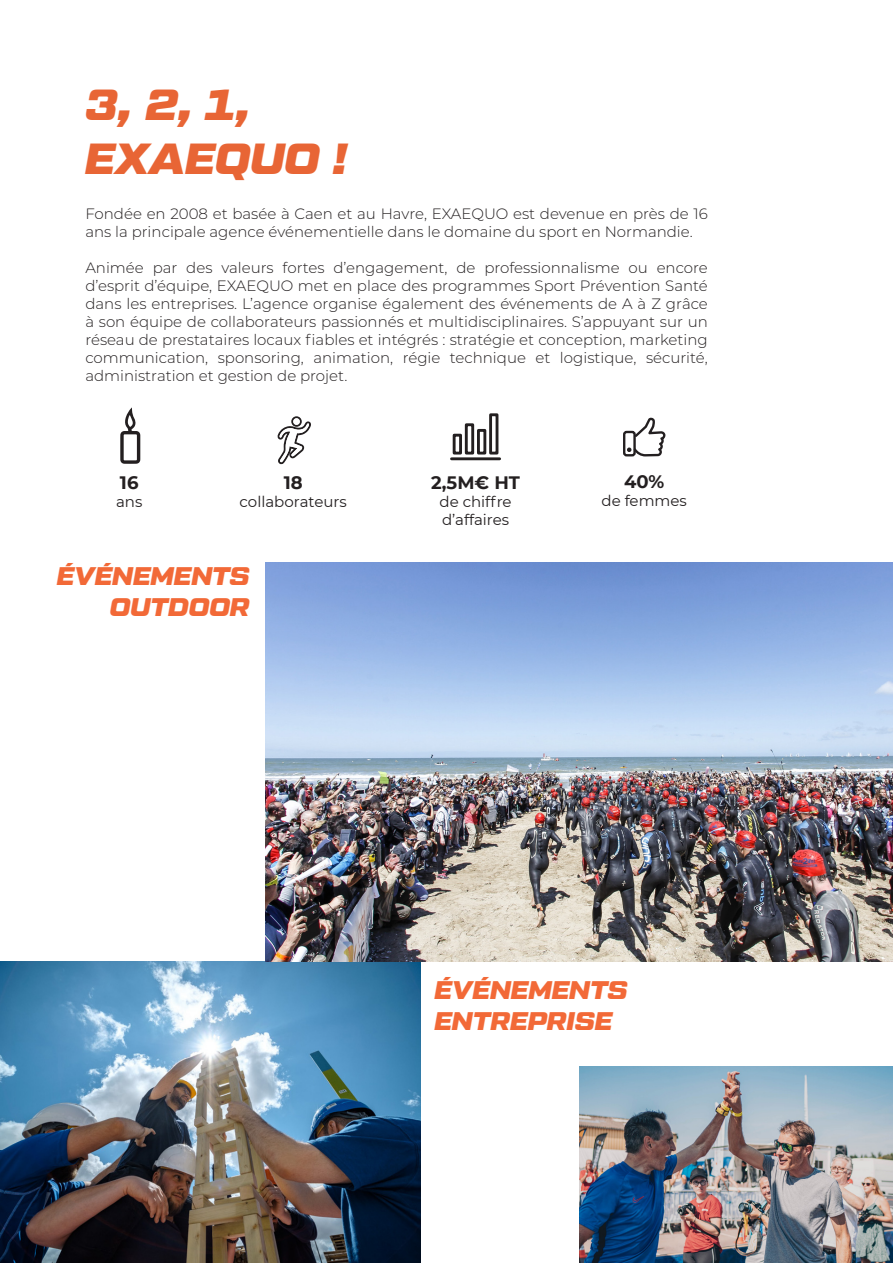
<style>
.page{position:relative;width:893px;height:1263px;background:#fff}
.page>*{position:absolute;margin:0;border:0;box-sizing:border-box;transform-origin:0 0}
.t1{font:italic 900 43.5px "Tactic Sans";color:#e86535}
.t2{font:italic 900 25.5px "Tactic Sans";color:#f26937}
.t3{font:700 18px "Montserrat";color:#231f20}
.t4{font:300 15px/18px "Montserrat";color:#231f20}
.t5{font:15px "Montserrat";color:#231f20}
</style>
<div class="page">
<svg style="left:120px;top:407px;width:20px;height:57px"></svg>
<svg style="left:277px;top:416px;width:34px;height:49px"></svg>
<div style="left:293px;top:418px;width:7px;height:7px;background:#fff;border-radius:50%"></div>
<svg style="left:623px;top:417px;width:43px;height:40px"></svg>
<svg style="left:450px;top:413px;width:51px;height:48px"></svg>
<img style="left:0;top:961px;width:421px;height:302px">
<img style="left:266px;top:562px;width:627px;height:399px">
<img style="left:579px;top:1066px;width:314px;height:197px">
<p class="t1" style="left:85px;top:83px;width:166px">3, 2, 1,</p>
<p class="t1" style="left:85px;top:137px;width:264px">EXAEQUO !</p>
<p class="t4" style="left:85px;top:204px;width:624px">Fondée en 2008 et basée à Caen et au Havre, EXAEQUO est devenue en près de 16 ans la principale agence événementielle dans le domaine du sport en Normandie.</p>
<p class="t4" style="left:85px;top:258px;width:624px;text-align:justify">Animée par des valeurs fortes d’engagement, de professionnalisme ou encore d’esprit d’équipe, EXAEQUO met en place des programmes Sport Prévention Santé dans les entreprises. L’agence organise également des événements de A à Z grâce à son équipe de collaborateurs passionnés et multidisciplinaires. S’appuyant sur un réseau de prestataires locaux fiables et intégrés : stratégie et conception, marketing communication, sponsoring, animation, régie technique et logistique, sécurité, administration et gestion de projet.</p>
<p class="t3" style="left:120px;top:470px;width:20px">16</p>
<p class="t5" style="left:116px;top:492px;width:28px">ans</p>
<p class="t3" style="left:284px;top:470px;width:20px">18</p>
<p class="t5" style="left:240px;top:492px;width:109px">collaborateurs</p>
<p class="t2" style="left:57px;top:563px;width:195px">ÉVÉNEMENTS</p>
<p class="t2" style="left:110px;top:594px;width:141px">OUTDOOR</p>
<p class="t3" style="left:431px;top:470px;width:90px">2,5M€ HT</p>
<p class="t5" style="left:440px;top:492px;width:73px">de chiffre</p>
<p class="t5" style="left:442px;top:510px;width:69px">d’affaires</p>
<p class="t3" style="left:624px;top:469px;width:42px">40%</p>
<p class="t5" style="left:601px;top:491px;width:87px">de femmes</p>
<p class="t2" style="left:434px;top:977px;width:195px">ÉVÉNEMENTS</p>
<p class="t2" style="left:434px;top:1008px;width:179px">ENTREPRISE</p>
</div>
